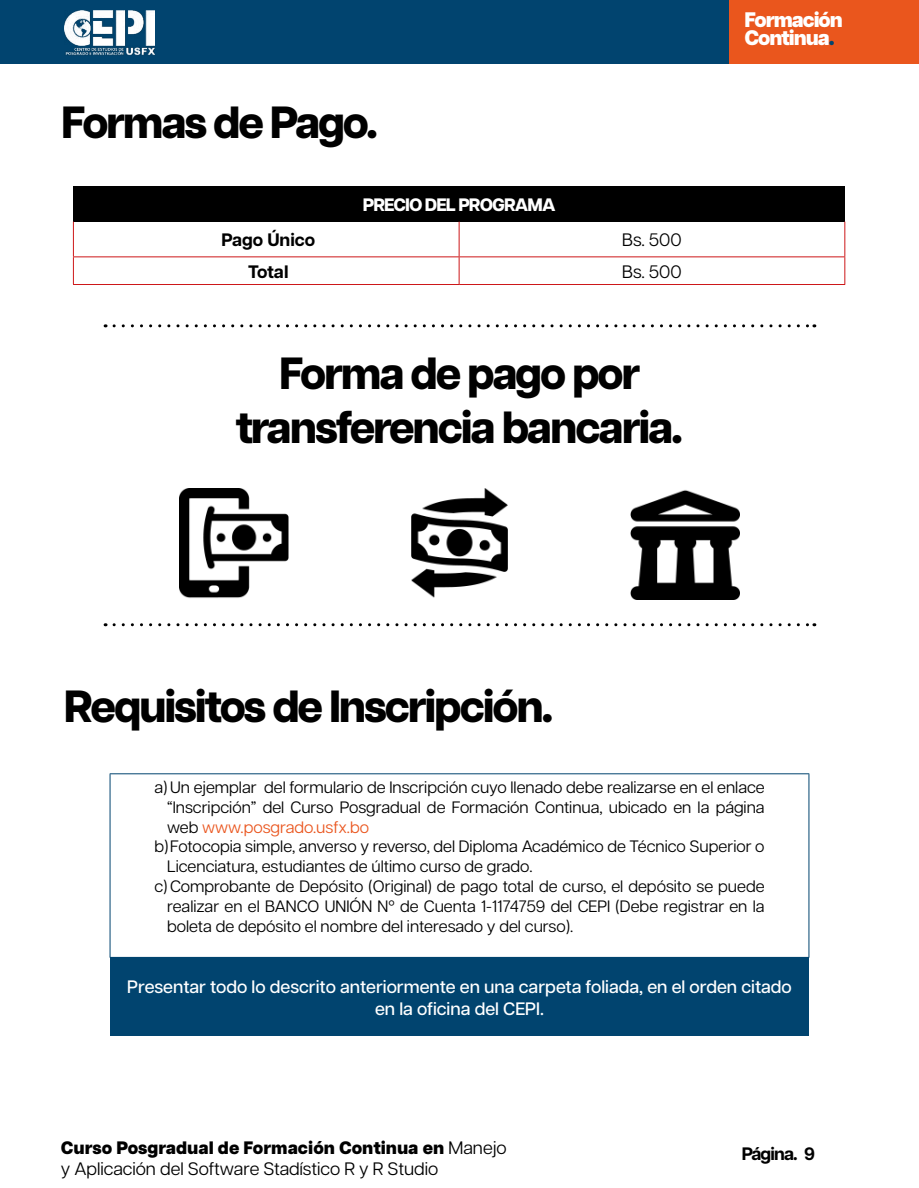
<style>
.page{position:relative;width:919px;height:1188px;background:#fff}
.page>*{position:absolute;margin:0;border:0;box-sizing:border-box;transform-origin:0 0}
.t1{font:800 45px/54px "Articulat CF";letter-spacing:-.05em;color:#000;text-align:center}
.t2{font:800 21px/18px "Articulat CF";letter-spacing:-.05em;color:#fff}
.t3{font:18px/21.6px "Articulat CF";color:#000}
.t4{font:500 18px/21.6px "Articulat CF";color:#fff;text-align:center}
.t5{font:700 18px "Articulat CF";letter-spacing:-.01em;color:#000}
.t6{font:800 18px "Articulat CF";letter-spacing:-.05em;color:#fff}
.t7{font:16.5px "Articulat CF";color:#000}
.t8{font:16.5px "Articulat CF";color:#ea561f}
.s1{color:#01446f}
.s2{color:#000}
.s3{font-weight:800}
</style>
<div class="page">
<div style="left:0;top:0;width:729px;height:64px;background:#01446f"></div>
<div style="left:729px;top:0;width:189px;height:64px;background:#ea561d"></div>
<img style="left:65px;top:10px;width:90px;height:46px">
<div style="left:73px;top:186px;width:771px;height:36px;background:#000"></div>
<hr style="left:73px;top:222px;width:1px;height:34px;background:#cd1719">
<hr style="left:458px;top:222px;width:1px;height:34px;background:#cd1719">
<hr style="left:844px;top:222px;width:1px;height:34px;background:#cd1719">
<hr style="left:73px;top:256px;width:386px;height:1px;background:#cd1719">
<svg style="left:73px;top:257px;width:1px;height:27px"></svg>
<hr style="left:459px;top:256px;width:386px;height:1px;background:#cd1719">
<svg style="left:458px;top:257px;width:1px;height:27px"></svg>
<svg style="left:844px;top:257px;width:1px;height:27px"></svg>
<hr style="left:73px;top:284px;width:386px;height:1px;background:#cd1719">
<hr style="left:459px;top:284px;width:386px;height:1px;background:#cd1719">
<img style="left:179px;top:488px;width:560px;height:112px">
<svg style="left:114px;top:324px;width:700px;height:3px"></svg>
<svg style="left:114px;top:623px;width:700px;height:3px"></svg>
<div style="left:110px;top:957px;width:698px;height:79px;background:#01446f"></div>
<hr style="left:110px;top:773px;width:699px;height:1px;background:#01446f">
<hr style="left:110px;top:774px;width:1px;height:183px;background:#01446f">
<hr style="left:808px;top:774px;width:1px;height:183px;background:#01446f">
<hr style="left:110px;top:957px;width:699px;height:1px;background:#01446f">
<h1 class="t1" style="left:61px;top:98px;width:318px">Formas de Pago.</h1>
<p class="t6" style="left:363px;top:194px;width:194px">PRECIO DEL PROGRAMA</p>
<p class="t5" style="left:221px;top:230px;width:95px">Pago Único</p>
<p class="t3" style="left:622px;top:230px;width:61px">Bs. 500</p>
<p class="t5" style="left:248px;top:261px;width:42px">Total</p>
<p class="t3" style="left:622px;top:261px;width:61px">Bs. 500</p>
<h1 class="t1" style="left:235px;top:349px;width:449px">Forma de pago por transferencia bancaria.</h1>
<p class="t2" style="left:744px;top:12px;width:100px">Formación<br>Continua<span class="s1">.</span></p>
<h1 class="t1" style="left:64px;top:683px;width:491px">Requisitos de Inscripción.</h1>
<p class="t7" style="left:154px;top:778px;width:611px">a) Un ejemplar del formulario de Inscripción cuyo llenado debe realizarse en el enlace</p>
<p class="t7" style="left:167px;top:798px;width:599px">“Inscripción” del Curso Posgradual de Formación Continua, ubicado en la página</p>
<p class="t8" style="left:167px;top:818px;width:203px"><span class="s2">web</span> www.posgrado.usfx.bo</p>
<p class="t7" style="left:154px;top:837px;width:611px">b)Fotocopia simple, anverso y reverso, del Diploma Académico de Técnico Superior o</p>
<p class="t7" style="left:167px;top:857px;width:367px">Licenciatura, estudiantes de último curso de grado.</p>
<p class="t7" style="left:154px;top:877px;width:611px">c) Comprobante de Depósito (Original) de pago total de curso, el depósito se puede</p>
<p class="t7" style="left:167px;top:897px;width:599px">realizar en el BANCO UNIÓN Nº de Cuenta 1-1174759 del CEPI (Debe registrar en la</p>
<p class="t7" style="left:167px;top:917px;width:407px">boleta de depósito el nombre del interesado y del curso).</p>
<p class="t4" style="left:127px;top:976px;width:666px">Presentar todo lo descrito anteriormente en una carpeta foliada, en el orden citado en la oficina del CEPI.</p>
<p class="t3" style="left:61px;top:1137px;width:447px"><span class="s3">Curso Posgradual de Formación Continua en</span> Manejo y Aplicación del Software Stadístico R y R Studio</p>
<p class="t5" style="left:741px;top:1143px;width:75px">Página. 9</p>
</div>
